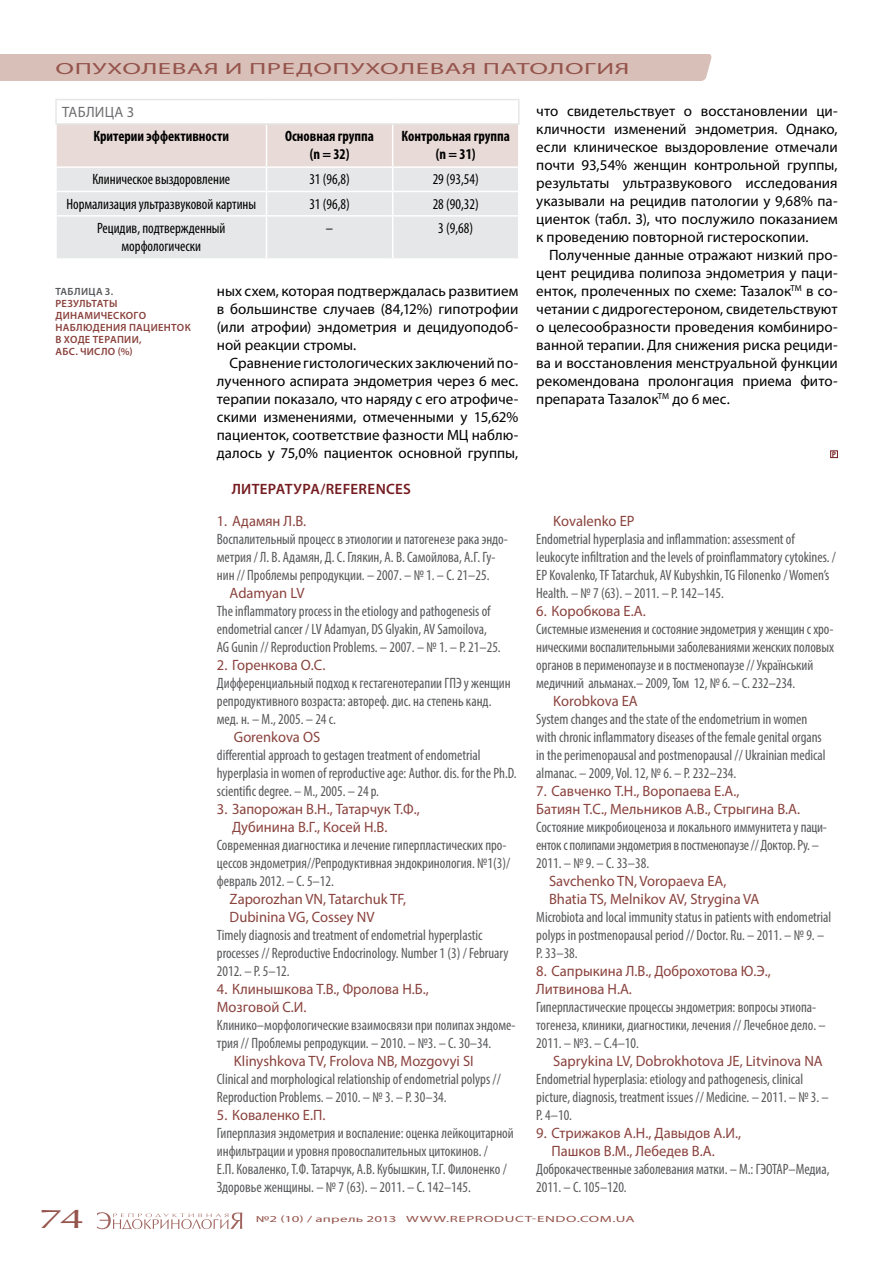
<style>
.page{position:relative;width:893px;height:1263px;background:#fff}
.page>*{position:absolute;margin:0;border:0;box-sizing:border-box;transform-origin:0 0}
.t1{font:27px "AG Opus High Resolution";color:#95544c;scale:1.67 1}
.t2{font:16.2px "Myriad Pro";letter-spacing:.02em;color:#95544c;scale:1.67 1}
.t3{font:condensed 15px/18px "Myriad Pro";color:#58595b}
.t4{font:15px/18px "Myriad Pro";color:#000;text-align:justify}
.t5{font:15px/18px "Myriad Pro";color:#8a423d}
.t6{font:condensed 15px/18px "Myriad Pro";color:#000;text-align:center}
.t7{font:700 condensed 15px/18px "Myriad Pro";color:#000;text-align:center}
.t8{font:600 15px "Myriad Pro";letter-spacing:.025em;color:#751c21}
.t9{font:15px "Myriad Pro";color:#6d6e71}
.t10{font:600 10.5px/12px "Myriad Pro";letter-spacing:.03em;color:#8a423d}
.t11{font:600 10.5px "Myriad Pro";letter-spacing:.03em;color:#58595b}
.t12{font:9px "Myriad Pro";letter-spacing:.03em;color:#95544c;scale:1.67 1}
.t13{font:700 7.5px "Helios Cond";color:#751c21}
</style>
<div class="page">
<div style="left:0;top:54px;width:712px;height:27px;background:#d8bfb8"></div>
<svg style="left:97px;top:1212px;width:145px;height:17px"></svg>
<div style="left:830px;top:450px;width:8px;height:8px;border:1px solid #751c21"></div>
<svg style="left:56px;top:125px;width:462px;height:133px;background:#e7e3e3"></svg>
<hr style="left:55px;top:215px;width:211px;height:2px;background:#fff">
<hr style="left:55px;top:217px;width:2px;height:41px;background:#fff">
<hr style="left:266px;top:215px;width:127px;height:2px;background:#fff">
<hr style="left:266px;top:217px;width:1px;height:41px;background:#fff">
<hr style="left:393px;top:215px;width:127px;height:2px;background:#fff">
<hr style="left:392px;top:217px;width:1px;height:41px;background:#fff">
<hr style="left:55px;top:99px;width:211px;height:1px;background:#e6e7e8">
<hr style="left:55px;top:100px;width:2px;height:23px;background:#e6e7e8">
<hr style="left:266px;top:99px;width:127px;height:1px;background:#e6e7e8">
<hr style="left:393px;top:99px;width:127px;height:1px;background:#e6e7e8">
<hr style="left:518px;top:100px;width:2px;height:23px;background:#e6e7e8">
<hr style="left:55px;top:123px;width:211px;height:2px;background:#e6e7e8">
<hr style="left:266px;top:123px;width:127px;height:2px;background:#e6e7e8">
<hr style="left:393px;top:123px;width:127px;height:2px;background:#e6e7e8">
<p class="t2" style="left:56px;top:59px;width:165px">ОПУХОЛЕВАЯ и предопухолевая</p>
<p class="t2" style="left:483px;top:59px;width:40px">патоло</p>
<p class="t2" style="left:584px;top:59px;width:27px">гия</p>
<p class="t9" style="left:62px;top:103px;width:74px">Таблица 3</p>
<p class="t7" style="left:94px;top:127px;width:137px">Критерии эффективности</p>
<p class="t7" style="left:285px;top:127px;width:90px">Основная группа (n = 32)</p>
<p class="t7" style="left:402px;top:127px;width:110px">Контрольная группа (n = 31)</p>
<p class="t6" style="left:92px;top:170px;width:139px">Клиническое выздоровление</p>
<p class="t6" style="left:309px;top:170px;width:42px">31 (96,8)</p>
<p class="t6" style="left:433px;top:170px;width:48px">29 (93,54)</p>
<p class="t6" style="left:66px;top:195px;width:191px">Нормализация ультразвуковой картины</p>
<p class="t6" style="left:309px;top:195px;width:42px">31 (96,8)</p>
<p class="t6" style="left:433px;top:195px;width:48px">28 (90,32)</p>
<p class="t6" style="left:97px;top:219px;width:130px">Рецидив, подтвержденный морфологически</p>
<p class="t6" style="left:326px;top:219px;width:9px">–</p>
<p class="t6" style="left:438px;top:219px;width:36px">3 (9,68)</p>
<p class="t11" style="left:55px;top:285px;width:59px">Таблица 3.</p>
<p class="t10" style="left:55px;top:297px;width:136px">Результаты динамического наблюдения пациенток в ходе терапии,<br>абс. число (%)</p>
<p class="t4" style="left:217px;top:282px;width:303px">ных схем, которая подтверждалась развитием в большинстве случаев (84,12%) гипотрофии (или атрофии) эндометрия и децидуоподоб&shy;ной реакции стромы.</p>
<p class="t4" style="left:217px;top:354px;width:303px;text-indent:13px">Сравнение гистологических заключений по&shy;лученного аспирата эндометрия через 6 мес. терапии показало, что наряду с его атрофиче&shy;скими изменениями, отмеченными у 15,62% пациенток, соответствие фазности МЦ наблю&shy;далось у 75,0% пациенток основной группы,</p>
<p class="t8" style="left:232px;top:479px;width:10px">ЛИТЕРАТУРА</p>
<p class="t8" style="left:320px;top:479px;width:92px">/REFERENCES</p>
<p class="t5" style="left:217px;top:512px;width:91px">1. Адамян Л.В.</p>
<p class="t3" style="left:217px;top:530px;width:293px">Воспалительный процесс в этиологии и патогенезе рака эндо&shy;метрия / Л. В. Адамян, Д. С. Глякин, А. В. Самойлова, А.Г. Гу&shy;нин // Проблемы репродукции. – 2007. – № 1. – С. 21–25.</p>
<p class="t5" style="left:230px;top:584px;width:76px">Adamyan LV</p>
<p class="t3" style="left:217px;top:602px;width:285px">The inflammatory process in the etiology and pathogenesis of endometrial cancer / LV Adamyan, DS Glyakin, AV Samoilova,<br>AG Gunin // Reproduction Problems. – 2007. – № 1. – P. 21–25.</p>
<p class="t5" style="left:217px;top:656px;width:110px">2. Горенкова О.С.</p>
<p class="t3" style="left:217px;top:674px;width:295px">Дифференциальный подход к гестагенотерапии ГПЭ у женщин репродуктивного возраста: автореф. дис. на степень канд. мед. н. – М., 2005. – 24 с.</p>
<p class="t5" style="left:234px;top:728px;width:88px">Gorenkova OS</p>
<p class="t3" style="left:217px;top:746px;width:301px">differential approach to gestagen treatment of endometrial hyperplasia in women of reproductive age: Author. dis. for the Ph.D. scientific degree. – M., 2005. – 24 p.</p>
<p class="t5" style="left:232px;top:800px;width:189px;text-indent:-15px">3. Запорожан В.Н., Татарчук Т.Ф.,<br>Дубинина В.Г., Косей Н.В.</p>
<p class="t3" style="left:217px;top:836px;width:295px">Современная диагностика и лечение гиперпластических про&shy;цессов эндометрия//Репродуктивная эндокринология. №1(3)/ февраль 2012. – С. 5–12.</p>
<p class="t5" style="left:230px;top:890px;width:178px">Zaporozhan VN, Tatarchuk TF,<br>Dubinina VG, Cossey NV</p>
<p class="t3" style="left:217px;top:926px;width:293px">Timely diagnosis and treatment of endometrial hyperplastic processes // Reproductive Endocrinology. Number 1 (3) / February<br>2012. – P. 5–12.</p>
<p class="t5" style="left:217px;top:980px;width:213px">4. Клинышкова Т.В., Фролова Н.Б.,<br>Мозговой С.И .</p>
<p class="t3" style="left:217px;top:1016px;width:300px">Клинико–морфологические взаимосвязи при полипах эндоме&shy;трия // Проблемы репродукции. – 2010. – №3. – С. 30–34.</p>
<p class="t5" style="left:234px;top:1052px;width:241px">Klinyshkova TV, Frolova NB, Mozgovyi SI</p>
<p class="t3" style="left:217px;top:1070px;width:285px">Clinical and morphological relationship of endometrial polyps //<br>Reproduction Problems. – 2010. – № 3. – P. 30–34.</p>
<p class="t5" style="left:217px;top:1106px;width:110px">5. Коваленко Е.П.</p>
<p class="t3" style="left:217px;top:1124px;width:298px">Гиперплазия эндометрия и воспаление: оценка лейкоцитарной инфильтрации и уровня провоспалительных цитокинов. /<br>Е.П. Коваленко, Т.Ф. Татарчук, А.В. Кубышкин, Т.Г. Филоненко / Здоровье женщины. – № 7 (63). – 2011. – С. 142–145.</p>
<p class="t4" style="left:536px;top:102px;width:303px">что свидетельствует о восстановлении ци&shy;кличности изменений эндометрия. Однако, если клиническое выздоровление отмечали почти 93,54% женщин контрольной группы, результаты ультразвукового исследования указывали на рецидив патологии у 9,68% па&shy;циенток (табл. 3), что послужило показанием к проведению повторной гистероскопии.</p>
<p class="t4" style="left:536px;top:246px;width:303px;text-indent:13px">Полученные данные отражают низкий про&shy;цент рецидива полипоза эндометрия у паци&shy;енток, пролеченных по схеме: Тазалок<sup>ТМ</sup> в со&shy;четании с дидрогестероном, свидетельствуют о целесообразности проведения комбиниро&shy;ванной терапии. Для снижения риска рециди&shy;ва и восстановления менструальной функции рекомендована пролонгация приема фито&shy;препарата Тазалок<sup>ТМ</sup> до 6 мес.</p>
<p class="t13" style="left:832px;top:450px;width:5px">Р</p>
<p class="t5" style="left:553px;top:512px;width:74px">Kovalenko EP</p>
<p class="t3" style="left:536px;top:530px;width:301px">Endometrial hyperplasia and inflammation: assessment of leukocyte infiltration and the levels of proinflammatory cytokines. / EP Kovalenko, TF Tatarchuk, AV Kubyshkin, TG Filonenko / Women’s Health. – № 7 (63). – 2011. – P. 142–145.</p>
<p class="t5" style="left:536px;top:602px;width:111px">6. Кoробкова Е.А.</p>
<p class="t3" style="left:536px;top:620px;width:299px">Системные изменения и состояние эндометрия у женщин с хро&shy;ническими воспалительными заболеваниями женских половых органов в перименопаузе и в постменопаузе // Український медичний альманах.– 2009, Том 12, № 6. – С. 232–234.</p>
<p class="t5" style="left:553px;top:692px;width:77px">Korobkova EA</p>
<p class="t3" style="left:536px;top:710px;width:291px">System changes and the state of the endometrium in women with chronic inflammatory diseases of the female genital organs in the perimenopausal and postmenopausal // Ukrainian medical almanac. – 2009, Vol. 12, № 6. – P. 232–234.</p>
<p class="t5" style="left:536px;top:782px;width:265px">7. Савченко Т.Н., Воропаева Е.А.,<br>Батиян Т.С., Мельников А.В., Стрыгина В.А.</p>
<p class="t3" style="left:536px;top:818px;width:292px">Состояние микробиоценоза и локального иммунитета у паци&shy;енток с полипами эндометрия в постменопаузе // Доктор. Ру. –<br>2011. – № 9. – С. 33–38.</p>
<p class="t5" style="left:549px;top:872px;width:211px">Savchenko TN, Voropaeva EA,<br>Bhatia TS, Melnikov AV, Strygina VA</p>
<p class="t3" style="left:536px;top:908px;width:297px">Microbiota and local immunity status in patients with endometrial polyps in postmenopausal period // Doctor. Ru. – 2011. – № 9. –<br>P. 33–38.</p>
<p class="t5" style="left:536px;top:962px;width:236px">8. Сапрыкина Л.В., Доброхотова Ю.Э.,<br>Литвинова Н.А.</p>
<p class="t3" style="left:536px;top:998px;width:291px">Гиперпластические процессы эндометрия: вопросы этиопа&shy;тогенеза, клиники, диагностики, лечения // Лечебное дело. –<br>2011. – №3. – С.4–10.</p>
<p class="t5" style="left:553px;top:1052px;width:261px">Saprykina LV, Dobrokhotova JE, Litvinova NA</p>
<p class="t3" style="left:536px;top:1070px;width:294px">Endometrial hyperplasia: etiology and pathogenesis, clinical picture, diagnosis, treatment issues // Medicine. – 2011. – № 3. –<br>P. 4–10.</p>
<p class="t5" style="left:552px;top:1124px;width:191px;text-indent:-15px">9. Стрижаков А.Н., Давыдов А.И .,<br>Пашков В.М., Лебедев В.А.</p>
<p class="t3" style="left:536px;top:1160px;width:295px">Доброкачественные заболевания матки. – М.: ГЭОТАР–Медиа,<br>2011. – С. 105–120.</p>
<h1 class="t1" style="left:38px;top:1203px;width:29px">74</h1>
<p class="t12" style="left:256px;top:1213px;width:228px">№2 (10) / апрель 2013 www.reproduct-endo.com.ua</p>
</div>
